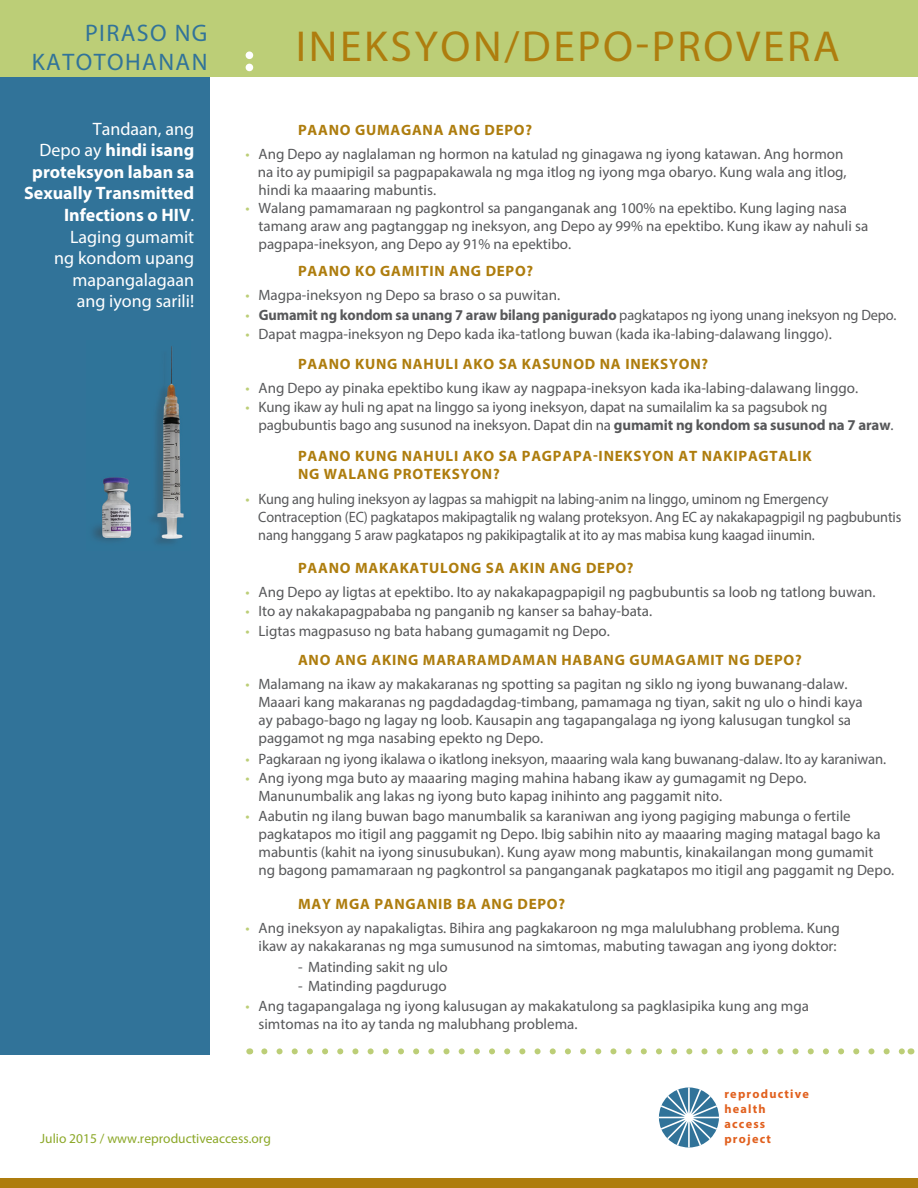
<style>
.page{position:relative;width:918px;height:1188px;background:#fff}
.page>*{position:absolute;margin:0;border:0;box-sizing:border-box;transform-origin:0 0}
.t1{font:43.5px "Myriad Pro";letter-spacing:.06em;color:#ae7d0e}
.t2{font:24px/28.8px "Myriad Pro";letter-spacing:.06em;color:#317399;text-align:right}
.t3{font:18px/21.6px "Myriad Pro";color:#fff;text-align:right}
.t4{font:15px/18px "Myriad Pro";color:#57585a}
.t5{font:700 15px/18px "Myriad Pro";letter-spacing:.05em;color:#ae7d0e}
.t6{font:15px/18px "Myriad Pro";color:#57585a;scale:.95 1}
.t7{font:700 15px "Myriad Pro";letter-spacing:-.01em;color:#57585a;scale:.96 1}
.t8{font:13.5px "Myriad Pro";color:#8ca828}
.t9{font:700 12.3px/15.1px "Myriad Pro";letter-spacing:.1em;color:#e1601e}
.s1{font-weight:700}
.s2{color:#bcce77}
.s3{font-weight:400;color:#bcce77}
.s4{font-weight:400}
.s5{font-weight:700;color:#ae7d0e}
.s6{font-weight:400;color:#57585a}
</style>
<div class="page">
<div style="left:0;top:72px;width:210px;height:982px;background:#317399"></div>
<div style="left:0;top:0;width:918px;height:76px;background:#bcce77"></div>
<div style="left:0;top:1179px;width:918px;height:9px;background:#ae7d0e"></div>
<svg style="left:659px;top:1087px;width:60px;height:61px"></svg>
<svg style="left:264px;top:1048px;width:639px;height:6px"></svg>
<img style="left:93px;top:346px;width:91px;height:198px">
<div style="left:246px;top:51px;width:7px;height:8px;background:#fff;border-radius:50%"></div>
<div style="left:246px;top:64px;width:7px;height:7px;background:#fff;border-radius:50%"></div>
<h2 class="t2" style="left:32px;top:19px;width:177px">PIRASO NG<br>KATOTOHANAN</h2>
<p class="t3" style="left:24px;top:117px;width:171px">Tandaan, ang<br>Depo ay <span class="s1">hindi isang proteksyon laban sa<br>Sexually Transmitted<br>Infections o HIV</span>.<br>Laging gumamit<br>ng kondom upang mapangalagaan<br>ang iyong sarili!</p>
<h1 class="t1" style="left:296px;top:19px;width:545px">INEKSYON/DEPO-PROVERA</h1>
<p class="t5" style="left:298px;top:120px;width:236px">PAANO GUMAGANA ANG DEPO?</p>
<p class="t4" style="left:258px;top:144px;width:590px;text-indent:-12px"><span class="s2">•</span> Ang Depo ay naglalaman ng hormon na katulad ng ginagawa ng iyong katawan. Ang hormon na ito ay pumipigil sa pagpapakawala ng mga itlog ng iyong mga obaryo. Kung wala ang itlog, hindi ka maaaring mabuntis.</p>
<p class="t4" style="left:259px;top:198px;width:611px;text-indent:-13px"><span class="s2">•</span> Walang pamamaraan ng pagkontrol sa panganganak ang 100% na epektibo. Kung laging nasa tamang araw ang pagtanggap ng ineksyon, ang Depo ay 99% na epektibo. Kung ikaw ay nahuli sa pagpapa-ineksyon, ang Depo ay 91% na epektibo.</p>
<p class="t5" style="left:298px;top:262px;width:237px">PAANO KO GAMITIN ANG DEPO?</p>
<p class="t4" style="left:246px;top:286px;width:316px"><span class="s2">•</span> Magpa-ineksyon ng Depo sa braso o sa puwitan.</p>
<p class="t7" style="left:246px;top:305px;width:680px"><span class="s3">•</span> Gumamit ng kondom sa unang 7 araw bilang panigurado <span class="s4">pagkatapos ng iyong unang ineksyon ng Depo.</span></p>
<p class="t4" style="left:298px;top:320px;width:535px;line-height:29.2px;text-indent:-52px"><span class="s2">•</span> Dapat magpa-ineksyon ng Depo kada ika-tatlong buwan (kada ika-labing-dalawang linggo).<br><span class="s5">PAANO KUNG NAHULI AKO SA KASUNOD NA INEKSYON?</span></p>
<p class="t4" style="left:246px;top:378px;width:614px"><span class="s2">•</span> Ang Depo ay pinaka epektibo kung ikaw ay nagpapa-ineksyon kada ika-labing-dalawang linggo.</p>
<p class="t4" style="left:259px;top:398px;width:637px;text-indent:-13px"><span class="s2">•</span> Kung ikaw ay huli ng apat na linggo sa iyong ineksyon, dapat na sumailalim ka sa pagsubok ng pagbubuntis bago ang susunod na ineksyon. Dapat din na <span class="s1">gumamit ng kondom sa susunod na 7 araw</span>.</p>
<p class="t5" style="left:298px;top:446px;width:515px">PAANO KUNG NAHULI AKO SA PAGPAPA-INEKSYON AT NAKIPAGTALIK<br>NG WALANG PROTEKSYON?</p>
<p class="t6" style="left:258px;top:490px;width:679px;text-indent:-13px"><span class="s2">•</span> Kung ang huling ineksyon ay lagpas sa mahigpit na labing-anim na linggo, uminom ng Emergency<br>Contraception (EC) pagkatapos makipagtalik ng walang proteksyon. Ang EC ay nakakapagpigil ng pagbubuntis nang hanggang 5 araw pagkatapos ng pakikipagtalik at ito ay mas mabisa kung kaagad iinumin.</p>
<p class="t5" style="left:298px;top:558px;width:337px">PAANO MAKAKATULONG SA AKIN ANG DEPO?</p>
<p class="t4" style="left:246px;top:582px;width:632px"><span class="s2">•</span> Ang Depo ay ligtas at epektibo. Ito ay nakakapagpapigil ng pagbubuntis sa loob ng tatlong buwan.</p>
<p class="t4" style="left:246px;top:602px;width:408px"><span class="s2">•</span> Ito ay nakakapagpababa ng panganib ng kanser sa bahay-bata.</p>
<p class="t5" style="left:298px;top:616px;width:505px;line-height:29.2px;text-indent:-52px"><span class="s3">•</span> <span class="s6">Ligtas magpasuso ng bata habang gumagamit ng Depo.<br></span>ANO ANG AKING MARARAMDAMAN HABANG GUMAGAMIT NG DEPO?</p>
<p class="t4" style="left:259px;top:675px;width:606px;text-indent:-13px"><span class="s2">•</span> Malamang na ikaw ay makakaranas ng spotting sa pagitan ng siklo ng iyong buwanang-dalaw.<br>Maaari kang makaranas ng pagdadagdag-timbang, pamamaga ng tiyan, sakit ng ulo o hindi kaya ay pabago-bago ng lagay ng loob. Kausapin ang tagapangalaga ng iyong kalusugan tungkol sa paggamot ng mga nasabing epekto ng Depo.</p>
<p class="t4" style="left:246px;top:750px;width:642px"><span class="s2">•</span> Pagkaraan ng iyong ikalawa o ikatlong ineksyon, maaaring wala kang buwanang-dalaw. Ito ay karaniwan.</p>
<p class="t4" style="left:259px;top:769px;width:550px;text-indent:-13px"><span class="s2">•</span> Ang iyong mga buto ay maaaring maging mahina habang ikaw ay gumagamit ng Depo.<br>Manunumbalik ang lakas ng iyong buto kapag inihinto ang paggamit nito.</p>
<p class="t4" style="left:259px;top:807px;width:637px;text-indent:-13px"><span class="s2">•</span> Aabutin ng ilang buwan bago manumbalik sa karaniwan ang iyong pagiging mabunga o fertile pagkatapos mo itigil ang paggamit ng Depo. Ibig sabihin nito ay maaaring maging matagal bago ka mabuntis (kahit na iyong sinusubukan). Kung ayaw mong mabuntis, kinakailangan mong gumamit<br>ng bagong pamamaraan ng pagkontrol sa panganganak pagkatapos mo itigil ang paggamit ng Depo.</p>
<p class="t5" style="left:298px;top:894px;width:269px">MAY MGA PANGANIB BA ANG DEPO?</p>
<p class="t4" style="left:246px;top:918px;width:596px;text-align:right"><span class="s2">•</span> Ang ineksyon ay napakaligtas. Bihira ang pagkakaroon ng mga malulubhang problema. Kung ikaw ay nakakaranas ng mga sumusunod na simtomas, mabuting tawagan ang iyong doktor:</p>
<p class="t4" style="left:298px;top:957px;width:151px">- Matinding sakit ng ulo</p>
<p class="t4" style="left:298px;top:977px;width:150px">- Matinding pagdurugo</p>
<p class="t4" style="left:259px;top:996px;width:552px;text-indent:-13px"><span class="s2">•</span> Ang tagapangalaga ng iyong kalusugan ay makakatulong sa pagklasipika kung ang mga simtomas na ito ay tanda ng malubhang problema.</p>
<p class="t9" style="left:724px;top:1086px;width:86px">reproductive health access</p>
<p class="t8" style="left:40px;top:1130px;width:232px">Julio 2015 / www.reproductiveaccess.org</p>
<p class="t9" style="left:724px;top:1131px;width:48px">project</p>
</div>
